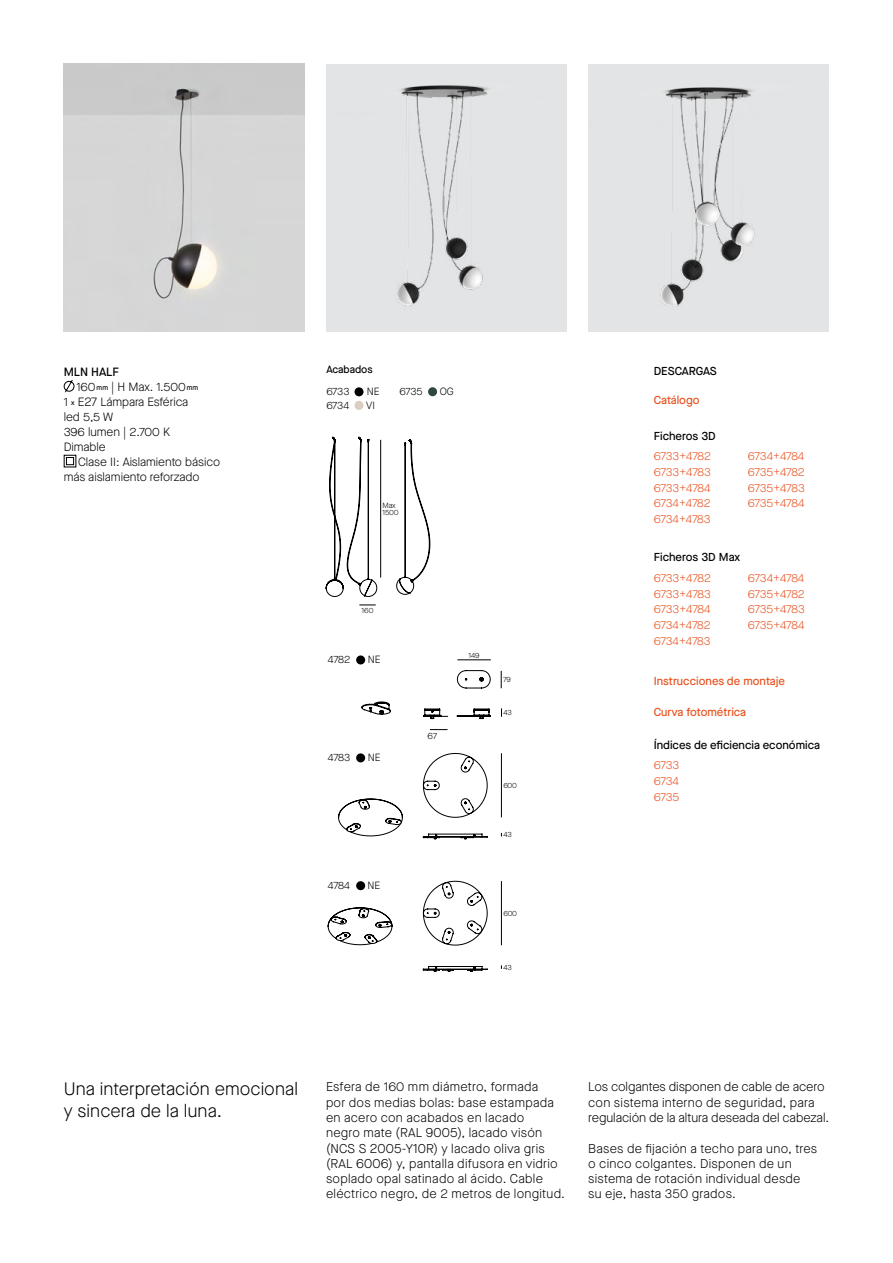
<style>
.page{position:relative;width:893px;height:1263px;background:#fff}
.page>*{position:absolute;margin:0;border:0;box-sizing:border-box;transform-origin:0 0}
.t1{font:300 18px/21.6px "Maison Neue";letter-spacing:.005em;color:#000}
.t2{font:300 12.75px/15.3px "Maison Neue";letter-spacing:.02em;color:#000}
.t3{font:300 12.75px/15.3px "Maison Neue";letter-spacing:-.005em;color:#000}
.t4{font:300 12px "Maison Neue";letter-spacing:-.005em;color:#000}
.t5{font:500 12px "Maison Neue";letter-spacing:-.005em;color:#000}
.t6{font:300 11.55px/15.6px "Maison Neue";letter-spacing:-.035em;color:#e8511e;text-align:justify}
.t7{font:500 11.55px "Maison Neue";color:#000}
.t8{font:500 11.55px "Maison Neue";color:#e8511e}
.t9{font:300 10.5px "Maison Neue";letter-spacing:-.02em;color:#000}
.t10{font:500 10.5px "Maison Neue";letter-spacing:-.01em;color:#000}
.t11{font:300 9px "Maison Neue";color:#000}
.t12{font:300 7.5px/7.5px "Maison Neue";letter-spacing:-.03em;color:#000}
.s1{font-weight:500;font-size:7.05px}
</style>
<div class="page">
<svg style="left:63px;top:380px;width:12px;height:13px"></svg>
<div style="left:66px;top:457px;width:8px;height:8px;border:1px solid #000"></div>
<div style="left:354px;top:401px;width:9px;height:9px;background:#d9cec1;border-radius:50%"></div>
<div style="left:354px;top:387px;width:9px;height:9px;background:#000;border-radius:50%"></div>
<div style="left:428px;top:387px;width:9px;height:9px;background:#304643;border-radius:50%"></div>
<svg style="left:326px;top:437px;width:104px;height:160px"></svg>
<hr style="left:380px;top:440px;width:1px;height:138px;background:#000">
<svg style="left:359px;top:605px;width:17px;height:1px"></svg>
<svg style="left:338px;top:753px;width:150px;height:86px"></svg>
<hr style="left:501px;top:753px;width:1px;height:64px;background:#000">
<svg style="left:328px;top:881px;width:160px;height:90px"></svg>
<hr style="left:501px;top:881px;width:1px;height:64px;background:#000">
<div style="left:356px;top:655px;width:9px;height:9px;background:#000;border-radius:50%"></div>
<div style="left:356px;top:753px;width:9px;height:9px;background:#000;border-radius:50%"></div>
<div style="left:356px;top:881px;width:9px;height:9px;background:#000;border-radius:50%"></div>
<svg style="left:430px;top:729px;width:18px;height:1px"></svg>
<svg style="left:362px;top:670px;width:129px;height:49px"></svg>
<svg style="left:501px;top:671px;width:1px;height:17px"></svg>
<hr style="left:457px;top:659px;width:34px;height:1px;background:#000">
<div style="left:326px;top:64px;width:241px;height:268px;background:#e3e4e5"></div>
<img style="left:397px;top:85px;width:92px;height:221px">
<div style="left:588px;top:64px;width:241px;height:268px;background:#e3e4e5"></div>
<img style="left:660px;top:87px;width:95px;height:220px">
<img style="left:64px;top:64px;width:241px;height:268px">
<p class="t5" style="left:64px;top:365px;width:57px">MLN HALF</p>
<p class="t4" style="left:76px;top:381px;width:123px">160 <span class="s1">mm</span> | H Max. 1.500 <span class="s1">mm</span></p>
<p class="t4" style="left:64px;top:396px;width:126px">1 <span class="s1">x</span> E27 Lámpara Esférica</p>
<p class="t4" style="left:64px;top:411px;width:51px">led 5,5 W</p>
<p class="t4" style="left:64px;top:426px;width:108px">396 lumen | 2.700 K</p>
<p class="t4" style="left:64px;top:441px;width:44px">Dimable</p>
<p class="t4" style="left:78px;top:456px;width:143px">Clase II: Aislamiento básico</p>
<p class="t4" style="left:64px;top:471px;width:137px">más aislamiento reforzado</p>
<p class="t10" style="left:326px;top:364px;width:48px">Acabados</p>
<p class="t9" style="left:326px;top:387px;width:25px">6733</p>
<p class="t9" style="left:367px;top:387px;width:14px">NE</p>
<p class="t9" style="left:326px;top:400px;width:25px">6734</p>
<p class="t9" style="left:366px;top:400px;width:10px">VI</p>
<p class="t9" style="left:400px;top:387px;width:25px">6735</p>
<p class="t9" style="left:440px;top:387px;width:16px">OG</p>
<p class="t12" style="left:383px;top:502px;width:17px">Max<br>1500</p>
<p class="t12" style="left:362px;top:607px;width:13px">160</p>
<p class="t9" style="left:328px;top:655px;width:24px">4782</p>
<p class="t9" style="left:368px;top:655px;width:14px">NE</p>
<p class="t9" style="left:328px;top:753px;width:24px">4783</p>
<p class="t9" style="left:368px;top:753px;width:14px">NE</p>
<p class="t9" style="left:328px;top:881px;width:24px">4784</p>
<p class="t9" style="left:367px;top:881px;width:14px">NE</p>
<p class="t11" style="left:428px;top:732px;width:11px">67</p>
<p class="t12" style="left:469px;top:652px;width:13px">149</p>
<p class="t12" style="left:503px;top:677px;width:9px">79</p>
<p class="t12" style="left:503px;top:709px;width:10px">43</p>
<p class="t12" style="left:503px;top:782px;width:15px">600</p>
<p class="t12" style="left:503px;top:832px;width:10px">43</p>
<p class="t12" style="left:503px;top:910px;width:15px">600</p>
<p class="t12" style="left:503px;top:964px;width:10px">43</p>
<p class="t7" style="left:654px;top:365px;width:64px">DESCARGAS</p>
<p class="t8" style="left:654px;top:393px;width:47px">Catálogo</p>
<p class="t7" style="left:654px;top:429px;width:63px">Ficheros 3D</p>
<p class="t6" style="left:654px;top:450px;width:59px">6733+4782<br>6733+4783<br>6733+4784<br>6734+4782<br>6734+4783</p>
<p class="t6" style="left:748px;top:450px;width:59px">6734+4784<br>6735+4782<br>6735+4783<br>6735+4784</p>
<p class="t7" style="left:654px;top:551px;width:88px">Ficheros 3D Max</p>
<p class="t6" style="left:654px;top:571px;width:59px">6733+4782<br>6733+4783<br>6733+4784<br>6734+4782<br>6734+4783</p>
<p class="t6" style="left:748px;top:571px;width:59px">6734+4784<br>6735+4782<br>6735+4783<br>6735+4784</p>
<p class="t8" style="left:654px;top:674px;width:133px">Instrucciones de montaje</p>
<p class="t8" style="left:654px;top:706px;width:94px">Curva fotométrica</p>
<p class="t7" style="left:654px;top:738px;width:168px">Índices de eficiencia económica</p>
<p class="t6" style="left:654px;top:759px;width:27px">6733<br>6734<br>6735</p>
<h1 class="t1" style="left:64px;top:1080px;width:236px">Una interpretación emocional y sincera de la luna.</h1>
<p class="t2" style="left:326px;top:1080px;width:241px">Esfera de 160 mm diámetro, formada<br>por dos medias bolas: base estampada en acero con acabados en lacado<br>negro mate (RAL 9005), lacado visón (NCS S 2005-Y10R) y lacado oliva gris (RAL 6006) y, pantalla difusora en vidrio soplado opal satinado al ácido. Cable eléctrico negro, de 2 metros de longitud.</p>
<p class="t3" style="left:588px;top:1080px;width:242px">Los colgantes disponen de cable de acero con sistema interno de seguridad, para regulación de la altura deseada del cabezal.</p>
<p class="t2" style="left:588px;top:1142px;width:231px">Bases de fijación a techo para uno, tres o cinco colgantes. Disponen de un sistema de rotación individual desde su eje, hasta 350 grados.</p>
</div>
